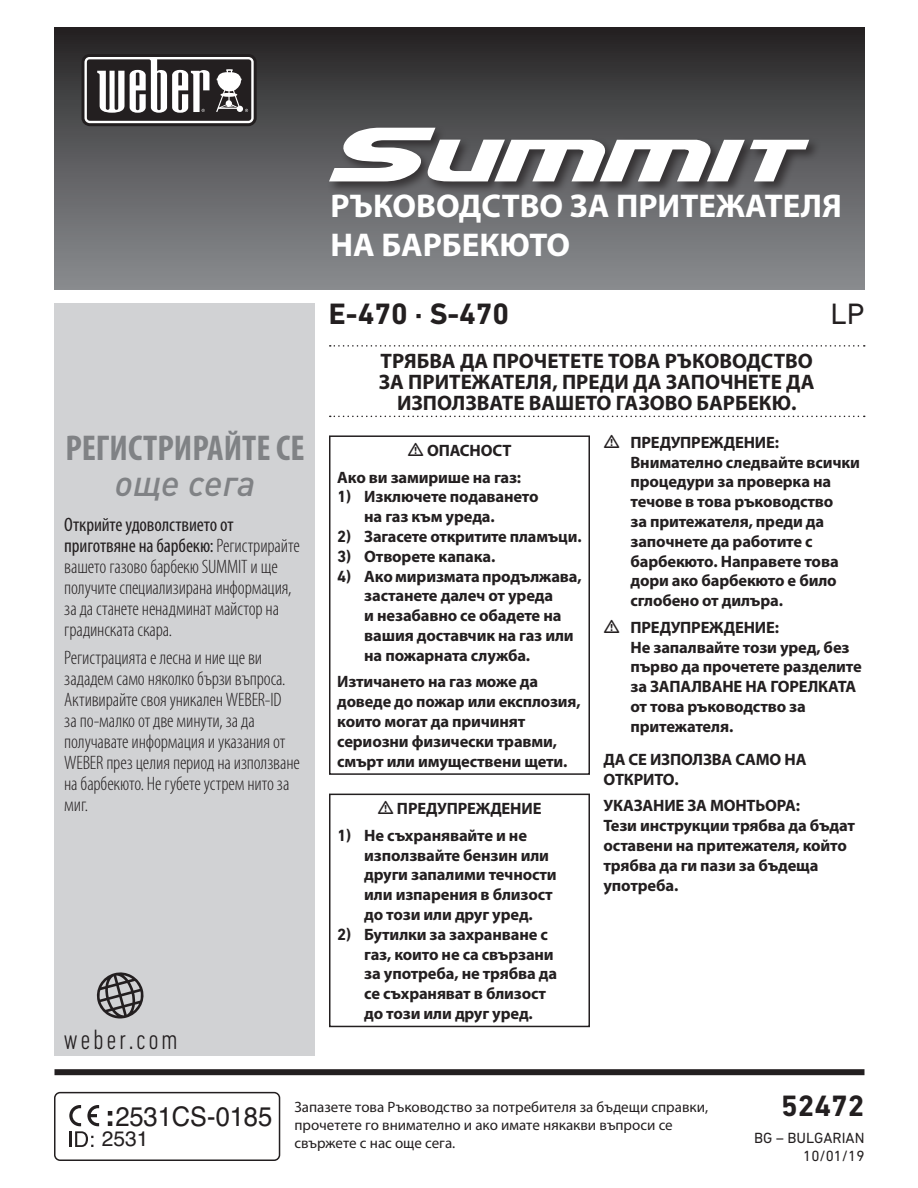
<style>
.page{position:relative;width:918px;height:1188px;background:#fff}
.page>*{position:absolute;margin:0;border:0;box-sizing:border-box;transform-origin:0 0}
.t1{font:700 condensed 36px "Myriad Pro";color:#808285}
.t2{font:italic 500 36px "DIN Pro";letter-spacing:-.005em;color:#808285}
.t3{font:700 33px/39.6px "Myriad Pro";color:#fff}
.t4{font:700 30px "DIN Next LT Pro";color:#231f20}
.t5{font:30px "DIN Next LT Pro";color:#231f20}
.t6{font:300 condensed 28.5px "DIN Next LT Pro";letter-spacing:.09em;color:#231f20}
.t7{font:27px "Helvetica";letter-spacing:-.005em;color:#231f20;scale:.95 1}
.t8{font:700 21px/21px "Myriad Pro";color:#231f20;text-align:center}
.t9{font:21px "Helvetica";color:#231f20}
.t10{font:300 condensed 19.5px/21px "Myriad Pro";letter-spacing:-.01em;color:#231f20}
.t11{font:700 16.5px/19.8px "Myriad Pro";letter-spacing:-.01em;color:#231f20}
.t12{font:15px/18px "Myriad Pro";color:#231f20}
.t13{font:15px/18px "DIN Next LT Pro";color:#231f20;text-align:right}
.s1{font-weight:400}
.s2{font-family:"DIN Next LT Pro"}
</style>
<div class="page">
<div style="left:54px;top:1092px;width:226px;height:69px;border:2px solid #231f20;border-radius:5px"></div>
<svg style="left:108px;top:1111px;width:4px;height:15px"></svg>
<svg style="left:69px;top:1105px;width:30px;height:42px"></svg>
<div style="left:54px;top:27px;width:810px;height:262px;background:linear-gradient(to bottom,#262525,#8c8f92)"></div>
<div style="left:54px;top:303px;width:261px;height:753px;background:#d1d2d4"></div>
<div style="left:54px;top:1069px;width:810px;height:6px;background:#231f20"></div>
<div style="left:81px;top:54px;width:176px;height:72px;background:linear-gradient(to right,#242021,#231f20);border-radius:8px"></div>
<svg style="left:84px;top:57px;width:170px;height:66px"></svg>
<div style="left:329px;top:435px;width:261px;height:340px;border:2px solid #231f20"></div>
<div style="left:329px;top:794px;width:261px;height:233px;border:2px solid #231f20"></div>
<svg style="left:330px;top:345px;width:535px;height:2px"></svg>
<svg style="left:330px;top:416px;width:535px;height:1px"></svg>
<div style="left:327px;top:125px;width:494px;height:69px;background:#231f20;opacity:.7"></div>
<svg style="left:329px;top:128px;width:480px;height:54px"></svg>
<svg style="left:96px;top:972px;width:48px;height:47px"></svg>
<h2 class="t3" style="left:330px;top:185px;width:513px">РЪКОВОДСТВО ЗА ПРИТЕЖАТЕЛЯ<br>НА БАРБЕКЮТО</h2>
<h3 class="t4" style="left:329px;top:297px;width:182px">E-470 · S-470</h3>
<h3 class="t5" style="left:831px;top:297px;width:35px">LP</h3>
<h1 class="t1" style="left:65px;top:425px;width:241px">РЕГИСТРИРАЙТЕ СЕ</h1>
<h1 class="t2" style="left:115px;top:454px;width:142px">още сега</h1>
<p class="t10" style="left:64px;top:514px;width:237px"><span class="s1">Открийте удоволствието от приготвяне на барбекю:</span> Регистрирайте вашето газово барбекю SUMMIT и ще получите специализирана информация, за да станете ненадминат майстор на градинската скара.</p>
<p class="t10" style="left:64px;top:647px;width:237px">Регистрацията е лесна и ние ще ви зададем само няколко бързи въпроса.<br>Активирайте своя уникален WEBER-ID<br>за по-малко от две минути, за да получавате информация и указания от<br>WEBER през целия период на използване на барбекюто. Не губете устрем нито за миг.</p>
<h3 class="t6" style="left:63px;top:1023px;width:116px">weber.com</h3>
<p class="t8" style="left:379px;top:349px;width:437px">ТРЯБВА ДА ПРОЧЕТЕТЕ ТОВА РЪКОВОДСТВО<br>ЗА ПРИТЕЖАТЕЛЯ, ПРЕДИ ДА ЗАПОЧНЕТЕ ДА<br>ИЗПОЛЗВАТЕ ВАШЕТО ГАЗОВО БАРБЕКЮ.</p>
<p class="t11" style="left:337px;top:437px;width:185px;line-height:26.5px;text-indent:90px">ОПАСНОСТ<br>Ако ви замирише на газ:</p>
<p class="t11" style="left:364px;top:486px;width:176px;text-indent:-27px"><span class="s2">1)</span> Изключете подаването на газ към уреда.</p>
<p class="t11" style="left:337px;top:526px;width:246px"><span class="s2">2)</span> Загасете откритите пламъци.</p>
<p class="t11" style="left:337px;top:546px;width:160px"><span class="s2">3)</span> Отворете капака.</p>
<p class="t11" style="left:364px;top:566px;width:219px;text-indent:-27px"><span class="s2">4)</span> Ако миризмата продължава, застанете далеч от уреда<br>и незабавно се обадете на вашия доставчик на газ или на пожарната служба.</p>
<p class="t11" style="left:337px;top:671px;width:245px">Изтичането на газ може да доведе до пожар или експлозия, които могат да причинят сериозни физически травми, смърт или имуществени щети.</p>
<p class="t11" style="left:397px;top:798px;width:146px">ПРЕДУПРЕЖДЕНИЕ</p>
<p class="t11" style="left:364px;top:825px;width:194px;text-indent:-27px"><span class="s2">1)</span> Не съхранявайте и не използвайте бензин или други запалими течности или изпарения в близост до този или друг уред.</p>
<p class="t11" style="left:364px;top:924px;width:194px;text-indent:-27px"><span class="s2">2)</span> Бутилки за захранване с газ, които не са свързани за употреба, не трябва да се съхраняват в близост до този или друг уред.</p>
<p class="t11" style="left:630px;top:432px;width:231px">ПРЕДУПРЕЖДЕНИЕ:<br>Внимателно следвайте всички процедури за проверка на течове в това ръководство<br>за притежателя, преди да започнете да работите с барбекюто. Направете това дори ако барбекюто е било сглобено от дилъра.</p>
<p class="t11" style="left:630px;top:617px;width:233px">ПРЕДУПРЕЖДЕНИЕ:<br>Не запалвайте този уред, без първо да прочетете разделите за ЗАПАЛВАНЕ НА ГОРЕЛКАТА от това ръководство за притежателя.</p>
<p class="t11" style="left:603px;top:749px;width:204px">ДА СЕ ИЗПОЛЗВА САМО НА<br>ОТКРИТО.</p>
<p class="t11" style="left:603px;top:795px;width:253px">УКАЗАНИЕ ЗА МОНТЬОРА:<br>Тези инструкции трябва да бъдат оставени на притежателя, който трябва да ги пази за бъдеща употреба.</p>
<h3 class="t7" style="left:115px;top:1096px;width:167px">2531CS-0185</h3>
<p class="t9" style="left:102px;top:1123px;width:48px">2531</p>
<p class="t12" style="left:294px;top:1098px;width:415px">Запазете това Ръководство за потребителя за бъдещи справки, прочетете го внимателно и ако имате някакви въпроси се свържете с нас още сега.</p>
<h3 class="t4" style="left:781px;top:1088px;width:85px">52472</h3>
<p class="t13" style="left:754px;top:1129px;width:112px">BG – BULGARIAN<br>10/01/19</p>
</div>
